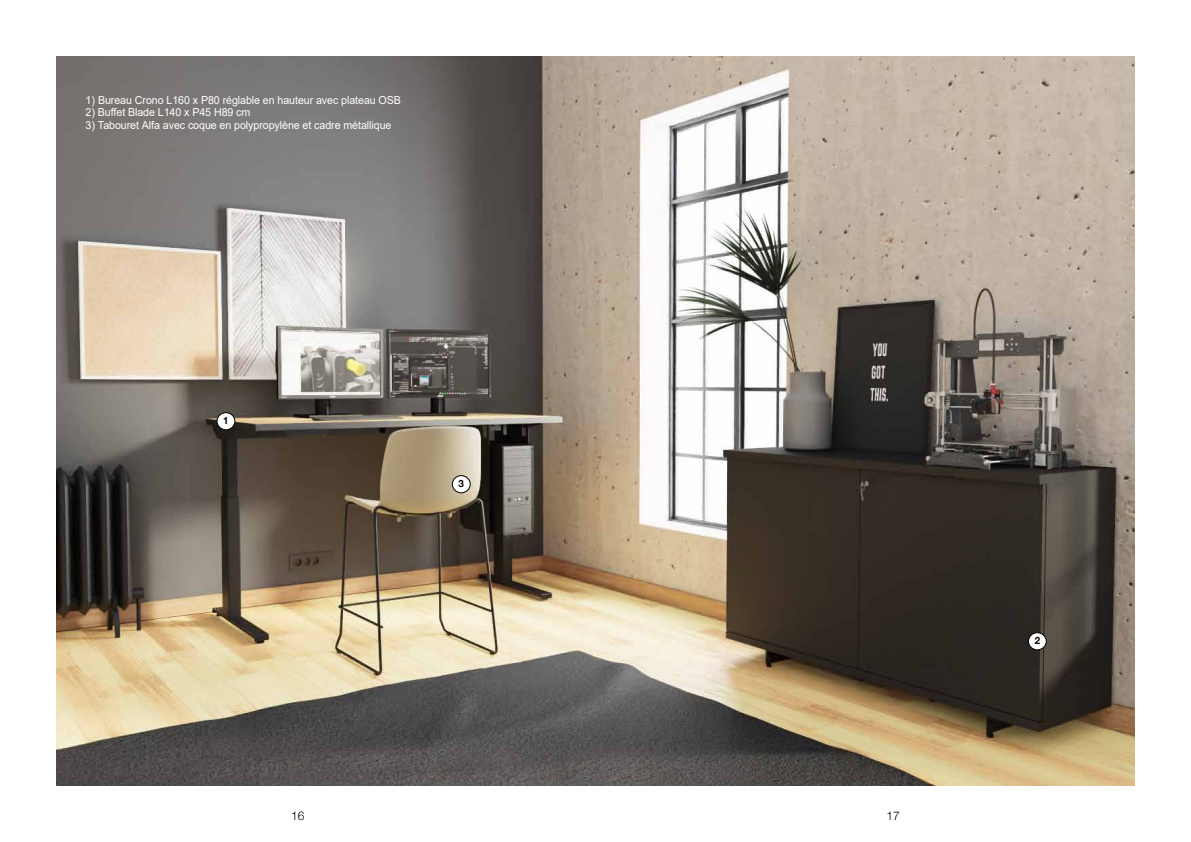
<style>
.page{position:relative;width:1191px;height:842px;background:#fff}
.page>*{position:absolute;margin:0;border:0;box-sizing:border-box;transform-origin:0 0}
.t1{font:300 12px "Helvetica Neue";color:#000}
.t2{font:11px "Arial";letter-spacing:-.005em;color:#fff}
.t3{font:700 10px "Helvetica Neue";color:#000}
</style>
<div class="page">
<img style="left:57px;top:57px;width:1077px;height:728px">
<div style="left:217px;top:413px;width:18px;height:17px;background:#fff;border-radius:50%"></div>
<div style="left:216px;top:412px;width:19px;height:18px;border:1px solid #000;border-radius:50%"></div>
<div style="left:452px;top:476px;width:18px;height:17px;background:#fff;border-radius:50%"></div>
<div style="left:452px;top:475px;width:19px;height:18px;border:1px solid #000;border-radius:50%"></div>
<div style="left:1028px;top:633px;width:18px;height:17px;background:#fff;border-radius:50%"></div>
<div style="left:1028px;top:632px;width:18px;height:18px;border:1px solid #000;border-radius:50%"></div>
<p class="t2" style="left:86px;top:92px;width:317px">1) Bureau Crono L160 x P80 réglable en hauteur avec plateau OSB</p>
<p class="t2" style="left:86px;top:105px;width:166px">2) Buffet Blade L140 x P45 H89 cm</p>
<p class="t2" style="left:86px;top:117px;width:307px">3) Tabouret Alfa avec coque en polypropylène et cadre métallique</p>
<p class="t3" style="left:223px;top:415px;width:7px">1</p>
<p class="t3" style="left:458px;top:478px;width:7px">3</p>
<p class="t1" style="left:291px;top:808px;width:15px">16</p>
<p class="t1" style="left:886px;top:808px;width:15px">17</p>
<p class="t3" style="left:1034px;top:635px;width:7px">2</p>
</div>
